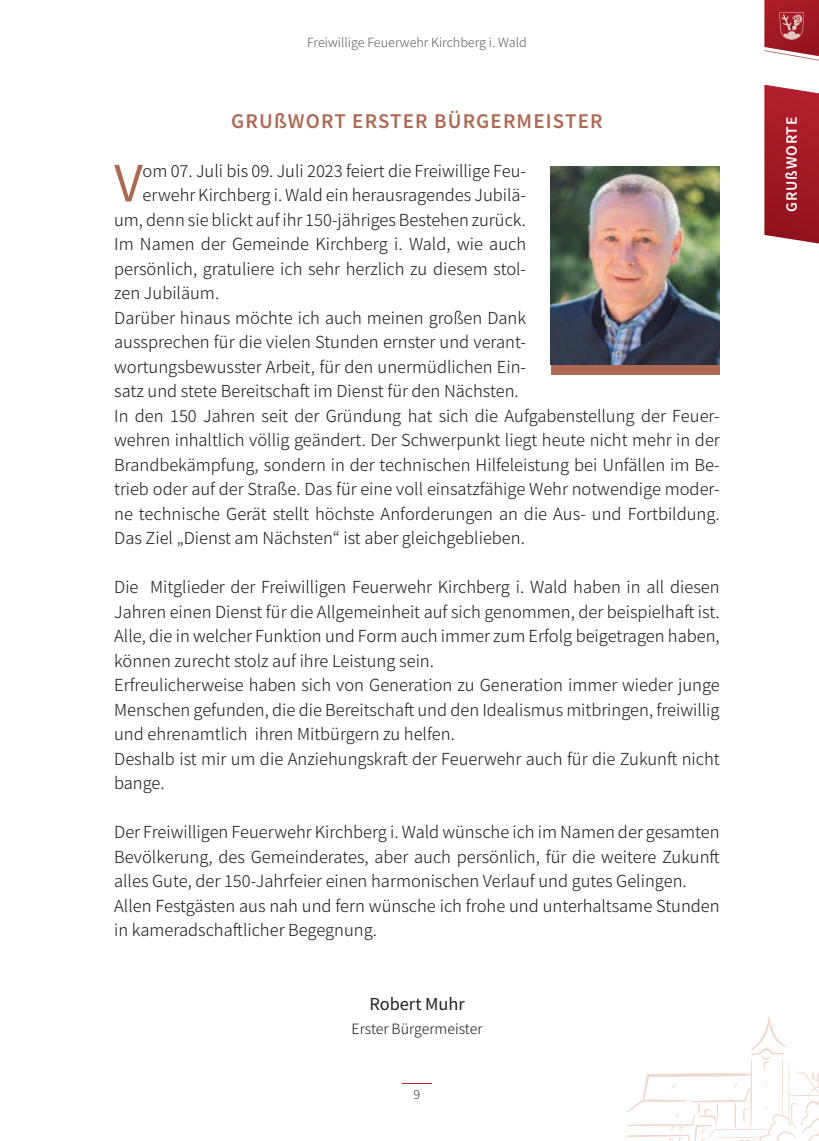
<style>
.page{position:relative;width:819px;height:1141px;background:#fff}
.page>*{position:absolute;margin:0;border:0;box-sizing:border-box;transform-origin:0 0}
.t1{font:55.65px "Source Sans Variable";color:#ad6954}
.t2{font:21px "Source Sans Variable";letter-spacing:.08em;color:#ad6954}
.t3{font:18.38px/24.5px "Source Sans Variable";letter-spacing:.01em;color:#231f20}
.t4{font:15.75px "Source Sans Variable";letter-spacing:.01em;color:#231f20}
.t5{font:15.75px "Source Sans Variable";letter-spacing:.08em;color:#fff}
.t6{font:14px "Source Sans Variable";letter-spacing:.01em;color:#636366}
.t7{font:14px "Source Sans Variable";color:#231f20}
</style>
<div class="page">
<hr style="left:402px;top:1083px;width:30px;height:1px;background:#b61f2d">
<img style="left:551px;top:166px;width:168px;height:199px">
<div style="left:551px;top:365px;width:168px;height:9px;background:#ad6954"></div>
<svg style="left:626px;top:1016px;width:193px;height:125px"></svg>
<svg style="left:764px;top:0;width:55px;height:61px;background:#b34850"></svg>
<svg style="left:764px;top:85px;width:55px;height:159px;background:#a72733"></svg>
<p class="t6" style="left:307px;top:33px;width:221px">Freiwillige Feuerwehr Kirchberg i. Wald</p>
<p class="t2" style="left:231px;top:108px;width:371px">GRUßWORT ERSTER BÜRGERMEISTER</p>
<h1 class="t1" style="left:114px;top:149px;width:28px">V</h1>
<p class="t3" style="left:143px;top:159px;width:385px">om 07. Juli bis 09. Juli 2023 feiert die Freiwillige Feu-</p>
<p class="t3" style="left:143px;top:183px;width:385px">erwehr Kirchberg i. Wald ein herausragendes Jubilä-</p>
<p class="t3" style="left:114px;top:208px;width:413px">um, denn sie blickt auf ihr 150-jähriges Bestehen zurück.</p>
<p class="t3" style="left:114px;top:232px;width:413px">Im Namen der Gemeinde Kirchberg i. Wald, wie auch</p>
<p class="t3" style="left:114px;top:257px;width:413px">persönlich, gratuliere ich sehr herzlich zu diesem stol-</p>
<p class="t3" style="left:114px;top:281px;width:106px">zen Jubiläum.</p>
<p class="t3" style="left:114px;top:306px;width:413px">Darüber hinaus möchte ich auch meinen großen Dank</p>
<p class="t3" style="left:114px;top:330px;width:413px">aussprechen für die vielen Stunden ernster und verant-</p>
<p class="t3" style="left:114px;top:355px;width:413px">wortungsbewusster Arbeit, für den unermüdlichen Ein-</p>
<p class="t3" style="left:114px;top:379px;width:405px">satz und stete Bereitschaft im Dienst für den Nächsten.</p>
<p class="t3" style="left:114px;top:404px;width:607px">In den 150 Jahren seit der Gründung hat sich die Aufgabenstellung der Feuer-</p>
<p class="t3" style="left:114px;top:428px;width:607px">wehren inhaltlich völlig geändert. Der Schwerpunkt liegt heute nicht mehr in der</p>
<p class="t3" style="left:114px;top:453px;width:607px">Brandbekämpfung, sondern in der technischen Hilfeleistung bei Unfällen im Be-</p>
<p class="t3" style="left:114px;top:477px;width:607px">trieb oder auf der Straße. Das für eine voll einsatzfähige Wehr notwendige moder-</p>
<p class="t3" style="left:114px;top:502px;width:606px">ne technische Gerät stellt höchste Anforderungen an die Aus- und Fortbildung.</p>
<p class="t3" style="left:114px;top:526px;width:412px">Das Ziel „Dienst am Nächsten“ ist aber gleichgeblieben.</p>
<p class="t3" style="left:114px;top:575px;width:607px">Die Mitglieder der Freiwilligen Feuerwehr Kirchberg i. Wald haben in all diesen Jahren einen Dienst für die Allgemeinheit auf sich genommen, der beispielhaft ist.<br>Alle, die in welcher Funktion und Form auch immer zum Erfolg beigetragen haben, können zurecht stolz auf ihre Leistung sein.<br>Erfreulicherweise haben sich von Generation zu Generation immer wieder junge Menschen gefunden, die die Bereitschaft und den Idealismus mitbringen, freiwillig und ehrenamtlich ihren Mitbürgern zu helfen.<br>Deshalb ist mir um die Anziehungskraft der Feuerwehr auch für die Zukunft nicht bange.</p>
<p class="t3" style="left:114px;top:820px;width:607px">Der Freiwilligen Feuerwehr Kirchberg i. Wald wünsche ich im Namen der gesamten Bevölkerung, des Gemeinderates, aber auch persönlich, für die weitere Zukunft alles Gute, der 150-Jahrfeier einen harmonischen Verlauf und gutes Gelingen.<br>Allen Festgästen aus nah und fern wünsche ich frohe und unterhaltsame Stunden in kameradschaftlicher Begegnung.</p>
<p class="t3" style="left:369px;top:992px;width:96px">Robert Muhr</p>
<p class="t4" style="left:351px;top:1020px;width:132px">Erster Bürgermeister</p>
<p class="t7" style="left:413px;top:1086px;width:8px">9</p>
<p class="t5" style="left:782px;top:212px;width:96px;rotate:-90deg">GRUßWORTE</p>
</div>
